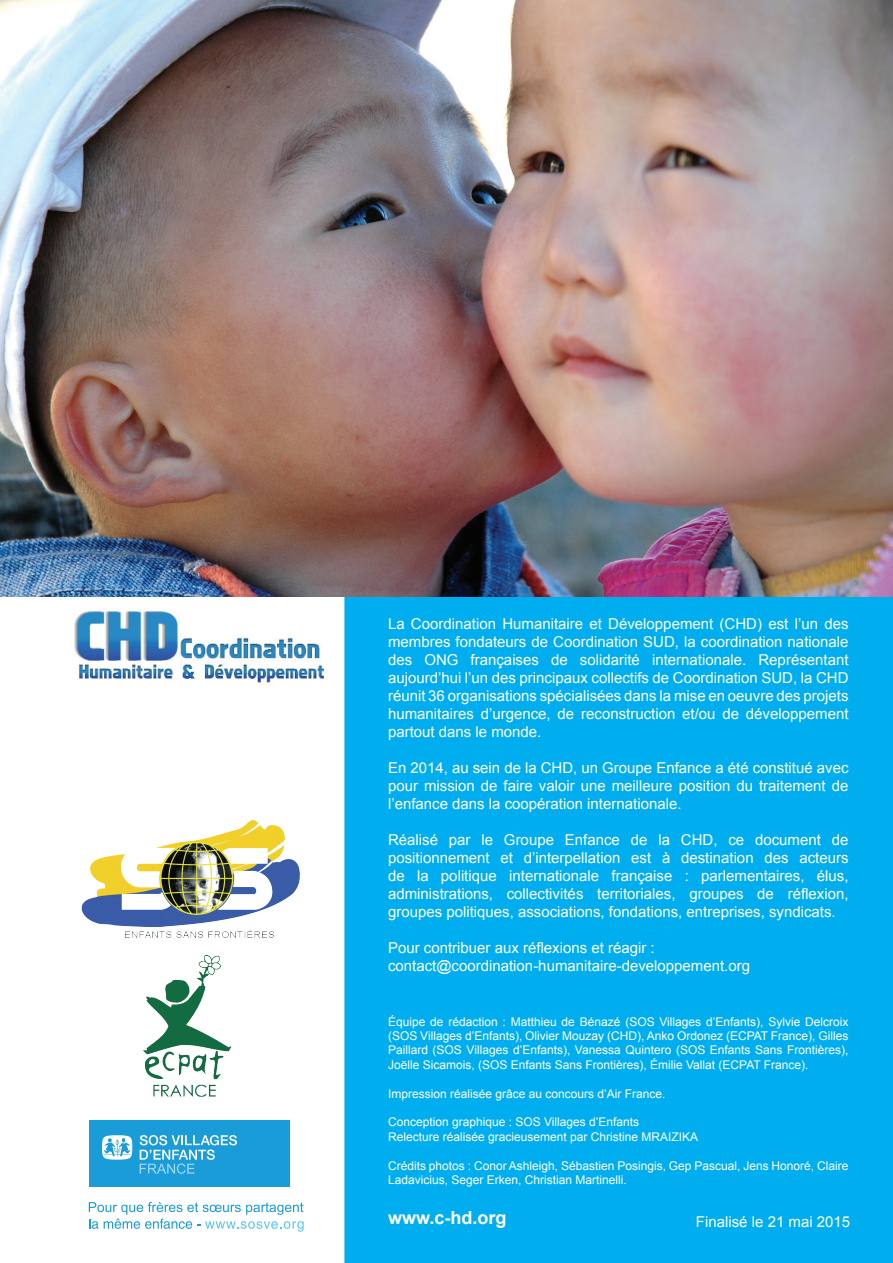
<style>
.page{position:relative;width:893px;height:1263px;background:#fff}
.page>*{position:absolute;margin:0;border:0;box-sizing:border-box;transform-origin:0 0}
.t1{font:700 18px "Arial";color:#fff}
.t2{font:15px/18px "Arial";color:#fff;text-align:justify}
.t3{font:12px/14.4px "Arial";color:#fff}
</style>
<div class="page">
<div style="left:344px;top:596px;width:549px;height:667px;background:#00aeef"></div>
<img style="left:144px;top:955px;width:87px;height:142px">
<img style="left:74px;top:610px;width:250px;height:73px">
<img style="left:81px;top:820px;width:219px;height:118px">
<img style="left:0;top:0;width:893px;height:596px">
<div style="left:89px;top:1120px;width:201px;height:67px;background:#1a9cd8"></div>
<svg style="left:102px;top:1135px;width:30px;height:24px"></svg>
<svg style="left:140px;top:1135px;width:97px;height:39px"></svg>
<svg style="left:89px;top:1202px;width:215px;height:30px"></svg>
<p class="t2" style="left:388px;top:614px;width:462px">La Coordination Humanitaire et Développement (CHD) est l’un des membres fondateurs de Coordination SUD, la coordination nationale des ONG françaises de solidarité internationale. Représentant aujourd’hui l’un des principaux collectifs de Coordination SUD, la CHD réunit 36 organisations spécialisées dans la mise en oeuvre des projets humanitaires d’urgence, de reconstruction et/ou de développement partout dans le monde.</p>
<p class="t2" style="left:388px;top:758px;width:462px">En 2014, au sein de la CHD, un Groupe Enfance a été constitué avec pour mission de faire valoir une meilleure position du traitement de l’enfance dans la coopération internationale.</p>
<p class="t2" style="left:388px;top:830px;width:462px">Réalisé par le Groupe Enfance de la CHD, ce document de positionnement et d’interpellation est à destination des acteurs de la politique internationale française : parlementaires, élus, administrations, collectivités territoriales, groupes de réflexion, groupes politiques, associations, fondations, entreprises, syndicats.</p>
<p class="t2" style="left:388px;top:938px;width:364px">Pour contribuer aux réflexions et réagir : contact@coordination-humanitaire-developpement.org</p>
<p class="t3" style="left:388px;top:1014px;width:462px;text-align:justify">Équipe de rédaction : Matthieu de Bénazé (SOS Villages d’Enfants), Sylvie Delcroix (SOS Villages d’Enfants), Olivier Mouzay (CHD), Anko Ordonez (ECPAT France), Gilles Paillard (SOS Villages d’Enfants), Vanessa Quintero (SOS Enfants Sans Frontières), Joëlle Sicamois, (SOS Enfants Sans Frontières), Émilie Vallat (ECPAT France).</p>
<p class="t3" style="left:388px;top:1086px;width:279px">Impression réalisée grâce au concours d’Air France.</p>
<p class="t3" style="left:388px;top:1115px;width:312px">Conception graphique : SOS Villages d’Enfants<br>Relecture réalisée gracieusement par Christine MRAIZIKA</p>
<p class="t3" style="left:388px;top:1158px;width:462px">Crédits photos : Conor Ashleigh, Sébastien Posingis, Gep Pascual, Jens Honoré, Claire<br>Ladavicius, Seger Erken, Christian Martinelli.</p>
<p class="t1" style="left:388px;top:1205px;width:120px">www.c-hd.org</p>
<p class="t2" style="left:696px;top:1213px;width:156px">Finalisé le 21 mai 2015</p>
</div>
